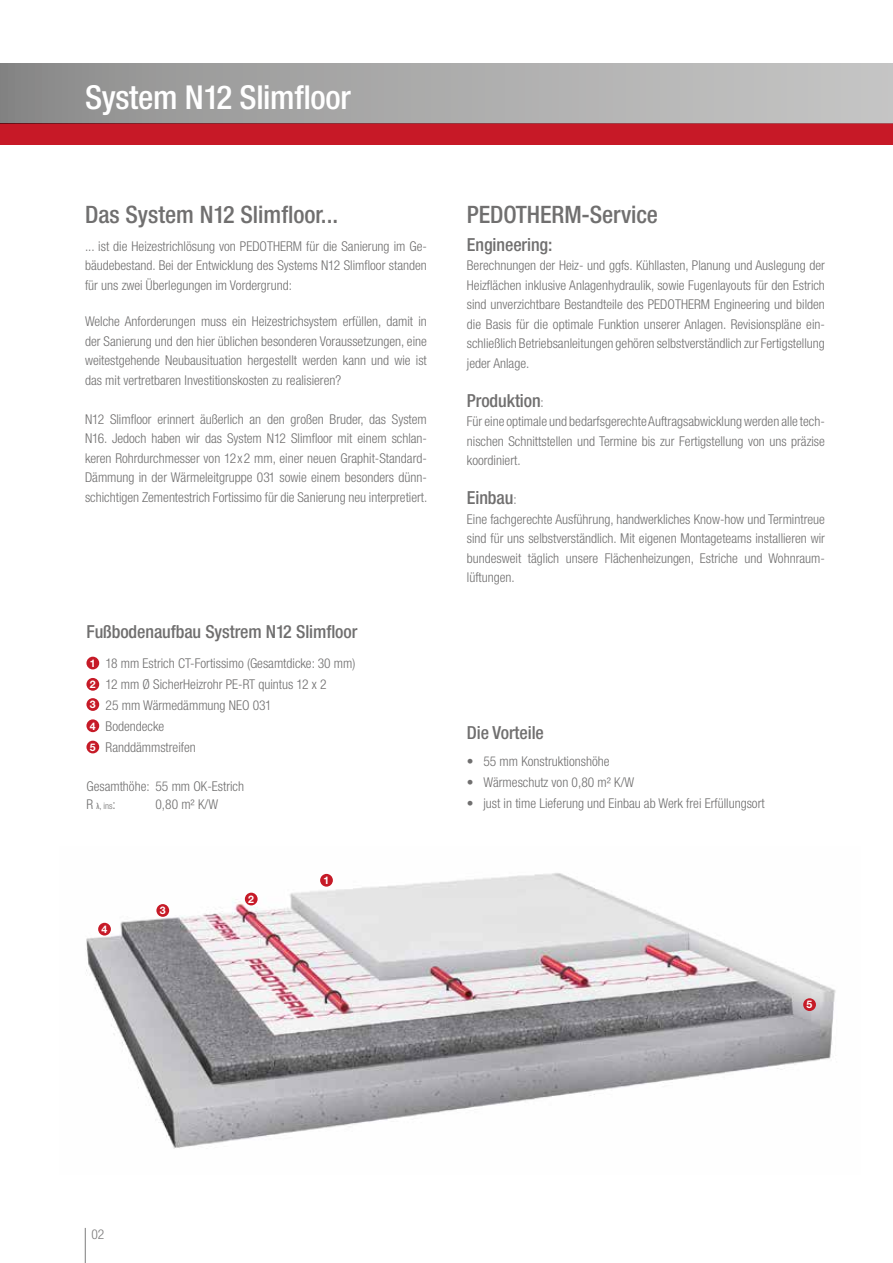
<style>
.page{position:relative;width:893px;height:1263px;background:#fff}
.page>*{position:absolute;margin:0;border:0;box-sizing:border-box;transform-origin:0 0}
.t1{font:500 condensed 33px "Helvetica Neue";letter-spacing:-.01em;color:#fff}
.t2{font:500 condensed 24px "Helvetica Neue";color:#706f6f}
.t3{font:500 condensed 18px "Helvetica Neue";letter-spacing:-.005em;color:#706f6f}
.t4{font:300 condensed 13.5px/19.5px "Helvetica Neue";color:#706f6f;text-align:justify}
.t5{font:300 condensed 13.5px "Helvetica Neue";color:#7c7b7b}
.t6{font:700 10.5px/21.3px "Helvetica Neue";color:#fff}
.t7{font:300 condensed 9px "Helvetica Neue";color:#706f6f}
.s1{font-size:13.5px}
.s2{font-family:"Myriad Pro";font-weight:400}
.s3{font-weight:300;font-size:13.5px}
</style>
<div class="page">
<img style="left:86px;top:873px;width:750px;height:276px">
<div style="left:0;top:123px;width:893px;height:22px;background:#c71927"></div>
<div style="left:0;top:64px;width:893px;height:59px;background:linear-gradient(to right,#8d8d8d,#c8c8c7)"></div>
<hr style="left:85px;top:1228px;width:1px;height:35px;background:#7c7b7b">
<div style="left:156px;top:904px;width:13px;height:13px;background:#c61a27;border-radius:50%"></div>
<div style="left:98px;top:923px;width:13px;height:12px;background:#c61a27;border-radius:50%"></div>
<div style="left:320px;top:874px;width:13px;height:13px;background:#c61a27;border-radius:50%"></div>
<div style="left:245px;top:893px;width:13px;height:12px;background:#c61a27;border-radius:50%"></div>
<div style="left:803px;top:998px;width:13px;height:13px;background:#c61a27;border-radius:50%"></div>
<div style="left:86px;top:657px;width:13px;height:12px;background:#c61a27;border-radius:50%"></div>
<div style="left:86px;top:678px;width:13px;height:13px;background:#c61a27;border-radius:50%"></div>
<div style="left:86px;top:698px;width:13px;height:13px;background:#c61a27;border-radius:50%"></div>
<div style="left:86px;top:719px;width:13px;height:13px;background:#c61a27;border-radius:50%"></div>
<div style="left:86px;top:741px;width:13px;height:12px;background:#c61a27;border-radius:50%"></div>
<h1 class="t1" style="left:85px;top:77px;width:267px">System N12 Slimfloor</h1>
<h2 class="t2" style="left:85px;top:200px;width:255px">Das System N12 Slimfloor...</h2>
<p class="t4" style="left:85px;top:236px;width:343px">... ist die Heizestrichlösung von PEDOTHERM für die Sanierung im Ge&shy;bäudebestand. Bei der Entwicklung des Systems N12 Slimfloor standen für uns zwei Überlegungen im Vordergrund:</p>
<p class="t4" style="left:85px;top:312px;width:343px">Welche Anforderungen muss ein Heizestrichsystem erfüllen, damit in der Sanierung und den hier üblichen besonderen Voraussetzungen, eine weitestgehende Neubausituation hergestellt werden kann und wie ist das mit vertretbaren Investitionskosten zu realisieren?</p>
<p class="t4" style="left:85px;top:409px;width:344px">N12 Slimfloor erinnert äußerlich an den großen Bruder, das System N16. Jedoch haben wir das System N12 Slimfloor mit einem schlan&shy;keren Rohrdurchmesser von 12x2 mm, einer neuen Graphit-Standard-Dämmung in der Wärmeleitgruppe 031 sowie einem besonders dünn&shy;schichtigen Zementestrich Fortissimo für die Sanierung neu interpretiert.</p>
<h3 class="t3" style="left:86px;top:621px;width:272px">Fußbodenaufbau Systrem N12 Slimfloor</h3>
<p class="t4" style="left:106px;top:652px;width:251px;line-height:21px;text-align:left">18 mm Estrich CT-Fortissimo (Gesamtdicke: 30 mm)<br>12 mm Ø SicherHeizrohr PE-RT quintus 12 x 2<br>25 mm Wärmedämmung NEO 031<br>Bodendecke<br>Randdämmstreifen</p>
<p class="t4" style="left:86px;top:776px;width:159px">Gesamthöhe: 55 mm OK-Estrich</p>
<p class="t7" style="left:86px;top:800px;width:31px"><span class="s1">R</span> <span class="s2">λ</span>, ins<span class="s1">:</span></p>
<p class="t4" style="left:155px;top:794px;width:64px">0,80 m² K/W</p>
<p class="t6" style="left:90px;top:652px;width:7px">1<br>2</p>
<p class="t6" style="left:90px;top:694px;width:7px;text-align:justify">3<br>4<br>5</p>
<p class="t6" style="left:102px;top:918px;width:7px">4</p>
<p class="t6" style="left:160px;top:899px;width:7px">3</p>
<p class="t6" style="left:248px;top:888px;width:7px">2</p>
<p class="t6" style="left:324px;top:869px;width:7px">1</p>
<h2 class="t2" style="left:467px;top:200px;width:193px">PEDOTHERM-Service</h2>
<h3 class="t3" style="left:467px;top:234px;width:87px">Engineering:</h3>
<p class="t4" style="left:467px;top:256px;width:360px">Berechnungen der Heiz- und ggfs. Kühllasten, Planung und Auslegung der Heizflächen inklusive Anlagenhydraulik, sowie Fugenlayouts für den Estrich sind unverzichtbare Bestandteile des PEDOTHERM Engineering und bilden die Basis für die optimale Funktion unserer Anlagen. Revisionspläne ein&shy;schließlich Betriebsanleitungen gehören selbstverständlich zur Fertigstellung jeder Anlage.</p>
<h3 class="t3" style="left:467px;top:390px;width:78px">Produktion<span class="s3">:</span></h3>
<p class="t4" style="left:467px;top:412px;width:360px">Für eine optimale und bedarfsgerechte Auftragsabwicklung werden alle tech&shy;nischen Schnittstellen und Termine bis zur Fertigstellung von uns präzise koordiniert.</p>
<h3 class="t3" style="left:467px;top:487px;width:51px">Einbau<span class="s3">:</span></h3>
<p class="t4" style="left:467px;top:509px;width:360px">Eine fachgerechte Ausführung, handwerkliches Know-how und Termintreue sind für uns selbstverständlich. Mit eigenen Montageteams installieren wir bundesweit täglich unsere Flächenheizungen, Estriche und Wohnraum&shy;lüftungen.</p>
<h3 class="t3" style="left:467px;top:722px;width:79px">Die Vorteile</h3>
<p class="t4" style="left:467px;top:752px;width:144px">• 55 mm Konstruktionshöhe</p>
<p class="t4" style="left:467px;top:773px;width:169px">• Wärmeschutz von 0,80 m² K/W</p>
<p class="t4" style="left:467px;top:794px;width:299px">• just in time Lieferung und Einbau ab Werk frei Erfüllungsort</p>
<p class="t6" style="left:807px;top:994px;width:7px">5</p>
<p class="t5" style="left:91px;top:1226px;width:14px">02</p>
</div>
